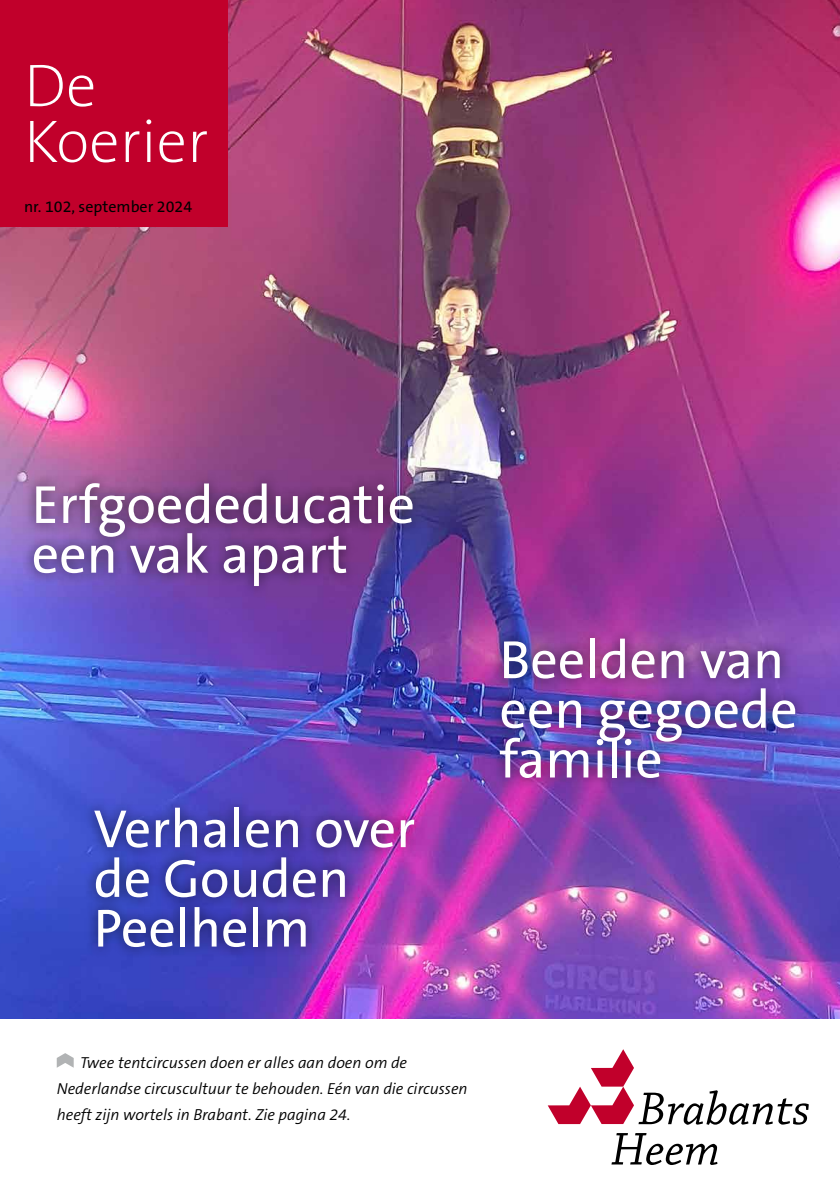
<style>
.page{position:relative;width:840px;height:1191px;background:#fff}
.page>*{position:absolute;margin:0;border:0;box-sizing:border-box;transform-origin:0 0}
.t1{font:200 60.8px/55.8px "The Sans B2";color:#fff}
.t2{font:54px/49.6px "The Sans B5 Plain";color:#fff}
.t3{font:italic 300 16px/26px "The Sans B4";color:#000}
.t4{font:16px "The Sans B5 Plain";color:#000}
</style>
<div class="page">
<svg style="left:611px;top:1133px;width:106px;height:32px"></svg>
<svg style="left:547px;top:1049px;width:261px;height:75px"></svg>
<img style="left:0;top:0;width:839px;height:1018px">
<div style="left:0;top:0;width:227px;height:227px;background:#c1002b"></div>
<svg style="left:57px;top:1053px;width:17px;height:14px"></svg>
<div style="left:22px;top:472px;width:402px;height:126px;background:#000;opacity:.6"></div>
<div style="left:83px;top:796px;width:342px;height:162px;background:#000;opacity:.6"></div>
<div style="left:488px;top:627px;width:318px;height:162px;background:#000;opacity:.6"></div>
<h1 class="t1" style="left:24px;top:60px;width:186px">De<br>Koerier</h1>
<p class="t4" style="left:24px;top:198px;width:169px">nr. 102, september 2024</p>
<h2 class="t2" style="left:32px;top:482px;width:384px">Erfgoededucatie een vak apart</h2>
<h2 class="t2" style="left:94px;top:806px;width:323px">Verhalen over de Gouden<br>Peelhelm</h2>
<h2 class="t2" style="left:499px;top:637px;width:299px">Beelden van een gegoede familie</h2>
<p class="t3" style="left:57px;top:1050px;width:412px;text-indent:23px">Twee tentcircussen doen er alles aan doen om de<br>Nederlandse circuscultuur te behouden. Eén van die circussen heeft zijn wortels in Brabant. Zie pagina 24.</p>
</div>
